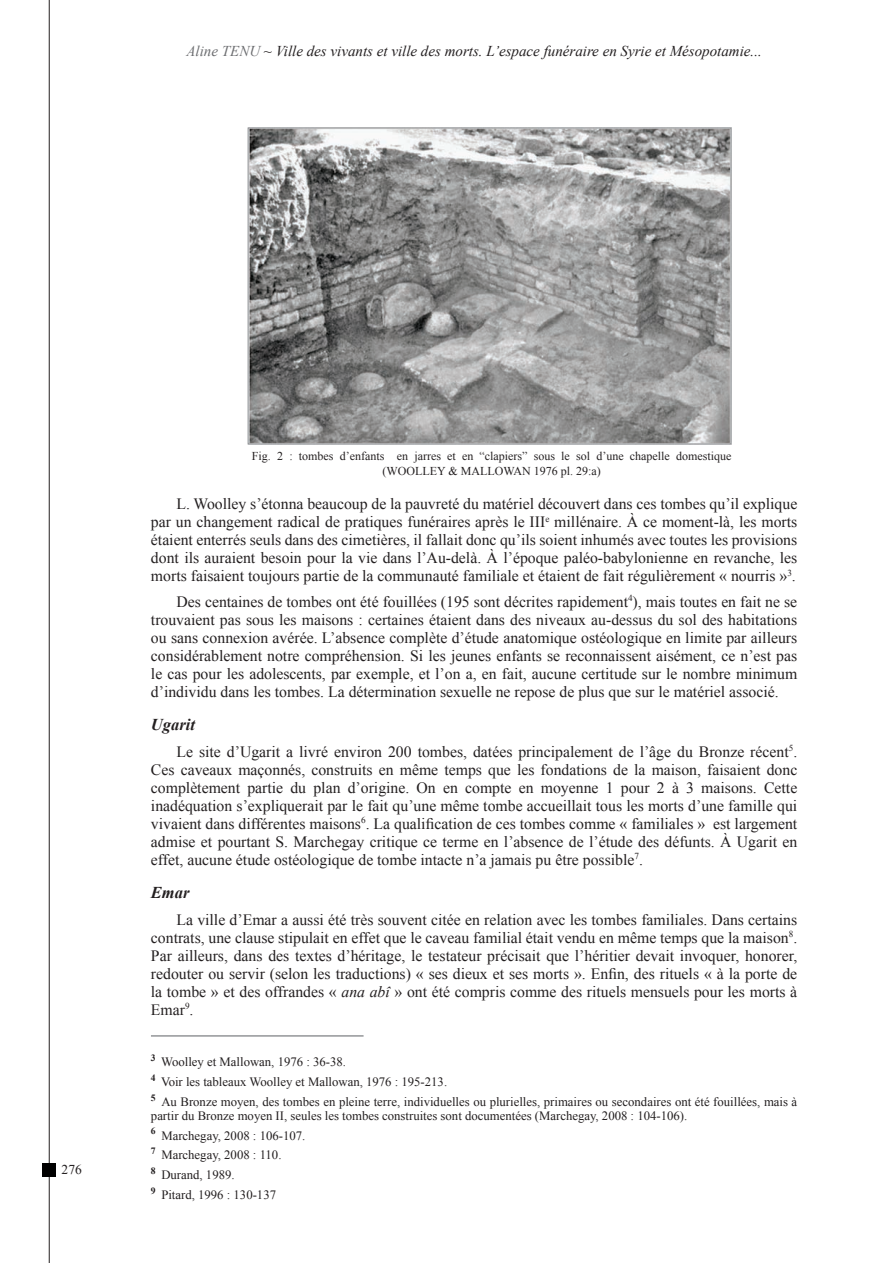
<style>
.page{position:relative;width:893px;height:1263px;background:#fff}
.page>*{position:absolute;margin:0;border:0;box-sizing:border-box;transform-origin:0 0}
.t1{font:italic 700 16.5px "Times New Roman";color:#231f20}
.t2{font:15.75px/18px "Times New Roman";color:#231f20;text-align:justify}
.t3{font:italic 15px "Times New Roman";color:#231f20}
.t4{font:italic 15px "Times New Roman";color:#6c6d70}
.t5{font:13.5px "Times New Roman";color:#231f20}
.t6{font:12.75px/20px "Times New Roman";color:#231f20}
.t7{font:12px/15px "Times New Roman";color:#231f20;text-align:center}
.s1{font-style:italic}
</style>
<div class="page">
<hr style="left:49px;top:0;width:1px;height:1263px;background:#231f20">
<div style="left:42px;top:1163px;width:14px;height:13px;background:#000"></div>
<hr style="left:151px;top:1035px;width:213px;height:2px;background:#939598">
<img style="left:250px;top:130px;width:479px;height:312px">
<div style="left:248px;top:128px;width:483px;height:316px;border:1px solid #939598"></div>
<p class="t4" style="left:186px;top:41px;width:56px">Aline Tenu</p>
<p class="t3" style="left:264px;top:41px;width:499px">~ Ville des vivants et ville des morts. L’espace funéraire en Syrie et Mésopotamie...</p>
<p class="t5" style="left:62px;top:1160px;width:22px">276</p>
<p class="t7" style="left:252px;top:448px;width:481px">Fig. 2 : tombes d’enfants en jarres et en “clapiers” sous le sol d’une chapelle domestique (WOOLLEY &amp; MALLOWAN 1976 pl. 29:a)</p>
<p class="t2" style="left:151px;top:495px;width:648px;text-indent:26px">L. Woolley s’étonna beaucoup de la pauvreté du matériel découvert dans ces tombes qu’il explique par un changement radical de pratiques funéraires après le III<sup>e</sup> millénaire. À ce moment-là, les morts étaient enterrés seuls dans des cimetières, il fallait donc qu’ils soient inhumés avec toutes les provisions dont ils auraient besoin pour la vie dans l’Au-delà. À l’époque paléo-babylonienne en revanche, les morts faisaient toujours partie de la communauté familiale et étaient de fait régulièrement « nourris »<sup>3</sup>.</p>
<p class="t2" style="left:151px;top:592px;width:648px;text-indent:26px">Des centaines de tombes ont été fouillées (195 sont décrites rapidement<sup>4</sup>), mais toutes en fait ne se trouvaient pas sous les maisons : certaines étaient dans des niveaux au-dessus du sol des habitations ou sans connexion avérée. L’absence complète d’étude anatomique ostéologique en limite par ailleurs considérablement notre compréhension. Si les jeunes enfants se reconnaissent aisément, ce n’est pas le cas pour les adolescents, par exemple, et l’on a, en fait, aucune certitude sur le nombre minimum d’individu dans les tombes. La détermination sexuelle ne repose de plus que sur le matériel associé.</p>
<p class="t1" style="left:151px;top:713px;width:46px">Ugarit</p>
<p class="t2" style="left:151px;top:742px;width:648px;text-indent:26px">Le site d’Ugarit a livré environ 200 tombes, datées principalement de l’âge du Bronze récent<sup>5</sup>.<br>Ces caveaux maçonnés, construits en même temps que les fondations de la maison, faisaient donc complètement partie du plan d’origine. On en compte en moyenne 1 pour 2 à 3 maisons. Cette inadéquation s’expliquerait par le fait qu’une même tombe accueillait tous les morts d’une famille qui vivaient dans différentes maisons<sup>6</sup>. La qualification de ces tombes comme « familiales » est largement admise et pourtant S. Marchegay critique ce terme en l’absence de l’étude des défunts. À Ugarit en effet, aucune étude ostéologique de tombe intacte n’a jamais pu être possible<sup>7</sup>.</p>
<p class="t1" style="left:151px;top:881px;width:40px">Emar</p>
<p class="t2" style="left:151px;top:910px;width:648px;text-indent:26px">La ville d’Emar a aussi été très souvent citée en relation avec les tombes familiales. Dans certains contrats, une clause stipulait en effet que le caveau familial était vendu en même temps que la maison<sup>8</sup>.<br>Par ailleurs, dans des textes d’héritage, le testateur précisait que l’héritier devait invoquer, honorer, redouter ou servir (selon les traductions) « ses dieux et ses morts ». Enfin, des rituels « à la porte de la tombe » et des offrandes « <span class="s1">ana abî</span> » ont été compris comme des rituels mensuels pour les morts à Emar<sup>9</sup>.</p>
<p class="t6" style="left:151px;top:1052px;width:648px"><sup>3</sup> Woolley et Mallowan, 1976 : 36-38.<br><sup>4</sup> Voir les tableaux Woolley et Mallowan, 1976 : 195-213.<br><sup>5</sup> Au Bronze moyen, des tombes en pleine terre, individuelles ou plurielles, primaires ou secondaires ont été fouillées, mais à</p>
<p class="t6" style="left:151px;top:1105px;width:538px">partir du Bronze moyen II, seules les tombes construites sont documentées (Marchegay, 2008 : 104-106).<br><sup>6</sup> Marchegay, 2008 : 106-107.<br><sup>7</sup> Marchegay, 2008 : 110.<br><sup>8</sup> Durand, 1989.<br><sup>9</sup> Pitard, 1996 : 130-137</p>
</div>
